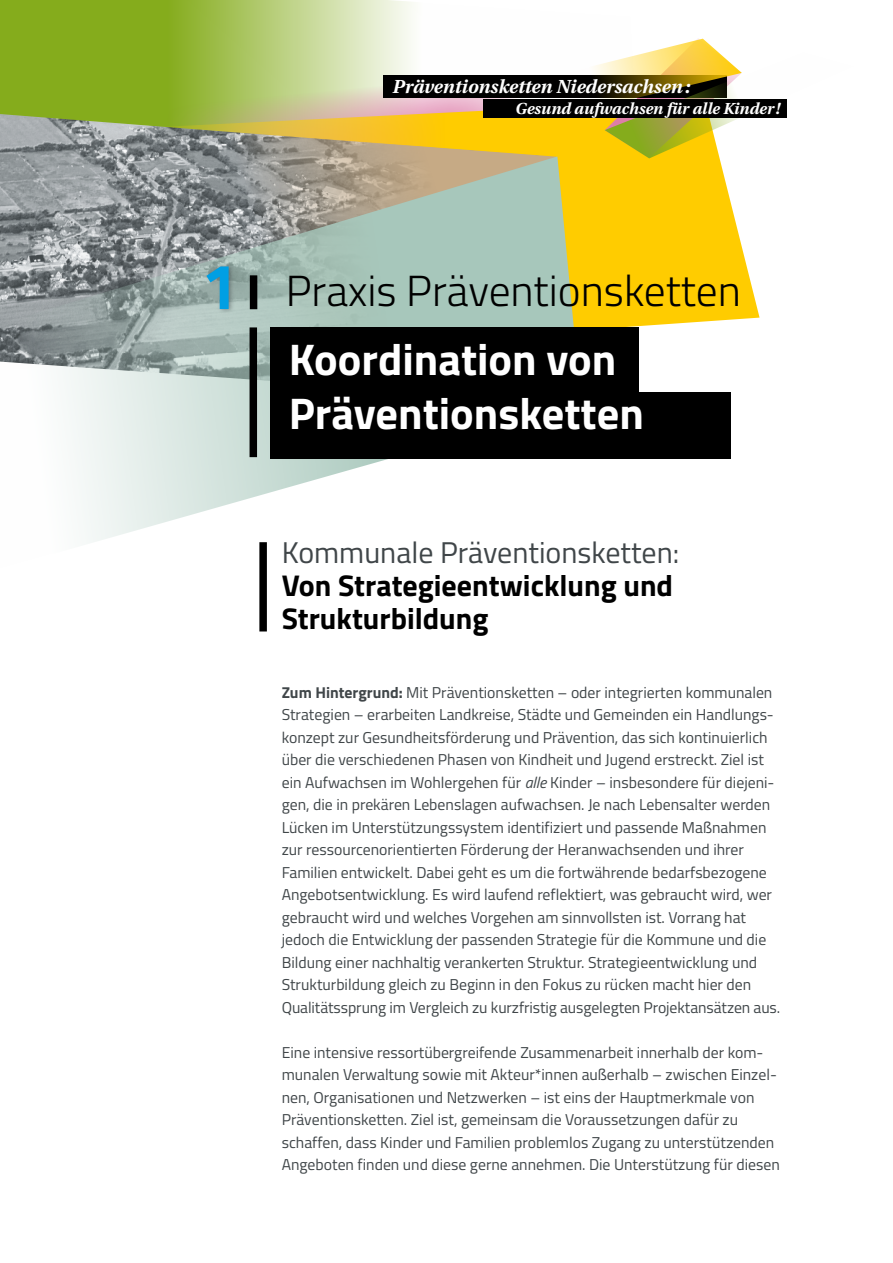
<style>
.page{position:relative;width:893px;height:1263px;background:#fff}
.page>*{position:absolute;margin:0;border:0;box-sizing:border-box;transform-origin:0 0}
.t1{font:700 64.5px "Titillium";color:#009fe3}
.t2{font:700 44.4px/53.2px "Titillium";color:#fff}
.t3{font:300 43.5px "Titillium";color:#000}
.t4{font:700 30px/33px "Titillium";color:#000}
.t5{font:30px "Titillium";color:#404649}
.t6{font:italic 700 18.9px "Utopia";color:#fff}
.t7{font:italic 700 15.9px "Utopia";color:#fff}
.t8{font:15.75px/22.5px "Titillium";color:#404649}
.s1{font-weight:700}
.s2{font-style:italic}
</style>
<div class="page">
<svg style="left:0;top:0;width:413px;height:100px;background:#a3c054"></svg>
<svg style="left:160px;top:73px;width:382px;height:27px;background:#b9cb80"></svg>
<svg style="left:0;top:100px;width:759px;height:227px;background:#f1cd2c"></svg>
<svg style="left:0;top:113px;width:542px;height:43px;background:#bbac5d"></svg>
<svg style="left:0;top:156px;width:581px;height:476px"></svg>
<div style="left:384px;top:75px;width:343px;height:23px;background:#000"></div>
<svg style="left:542px;top:38px;width:245px;height:120px"></svg>
<div style="left:484px;top:100px;width:303px;height:18px;background:#000"></div>
<div style="left:259px;top:542px;width:8px;height:89px;background:#000"></div>
<div style="left:270px;top:327px;width:369px;height:67px;background:#000"></div>
<div style="left:270px;top:392px;width:461px;height:66px;background:#000"></div>
<div style="left:250px;top:327px;width:7px;height:130px;background:#000"></div>
<div style="left:250px;top:275px;width:7px;height:34px;background:#000"></div>
<div style="left:204px;top:263px;width:31px;height:51px;background:#404649;opacity:.5"></div>
<p class="t6" style="left:392px;top:75px;width:299px">Präventionsketten Niedersachsen:</p>
<p class="t7" style="left:515px;top:99px;width:266px">Gesund aufwachsen für alle Kinder !</p>
<h1 class="t1" style="left:202px;top:237px;width:38px">1</h1>
<h3 class="t3" style="left:286px;top:259px;width:457px">Praxis Präventionsketten</h3>
<h2 class="t2" style="left:289px;top:331px;width:357px">Koordination von<br>Präventionsketten</h2>
<h3 class="t5" style="left:282px;top:531px;width:399px">Kommunale Präventionsketten:</h3>
<h3 class="t4" style="left:282px;top:568px;width:393px">Von Strategieentwicklung und<br>Strukturbildung</h3>
<p class="t8" style="left:282px;top:680px;width:500px"><span class="s1">Zum Hintergrund:</span> Mit Präventionsketten – oder integrierten kommunalen Strategien – erarbeiten Landkreise, Städte und Gemeinden ein Handlungs&shy;konzept zur Gesundheitsförderung und Prävention, das sich kontinuierlich über die verschiedenen Phasen von Kindheit und Jugend erstreckt. Ziel ist ein Aufwachsen im Wohlergehen für <span class="s2">alle</span> Kinder – insbesondere für diejeni&shy;gen, die in prekären Lebenslagen aufwachsen. Je nach Lebensalter werden Lücken im Unterstützungssystem identifiziert und passende Maßnahmen zur ressourcenorientierten Förderung der Heranwachsenden und ihrer Familien entwickelt. Dabei geht es um die fortwährende bedarfsbezogene Angebotsentwicklung. Es wird laufend reflektiert, was gebraucht wird, wer gebraucht wird und welches Vorgehen am sinnvollsten ist. Vorrang hat jedoch die Entwicklung der passenden Strategie für die Kommune und die Bildung einer nachhaltig verankerten Struktur. Strategieentwicklung und Strukturbildung gleich zu Beginn in den Fokus zu rücken macht hier den Qualitätssprung im Vergleich zu kurzfristig ausgelegten Projektansätzen aus.</p>
<p class="t8" style="left:282px;top:1040px;width:500px">Eine intensive ressortübergreifende Zusammenarbeit innerhalb der kom&shy;munalen Verwaltung sowie mit Akteur*innen außerhalb – zwischen Einzel&shy;nen, Organisationen und Netzwerken – ist eins der Hauptmerkmale von Präventionsketten. Ziel ist, gemeinsam die Voraussetzungen dafür zu schaffen, dass Kinder und Familien problemlos Zugang zu unterstützenden Angeboten finden und diese gerne annehmen. Die Unterstützung für diesen</p>
</div>
